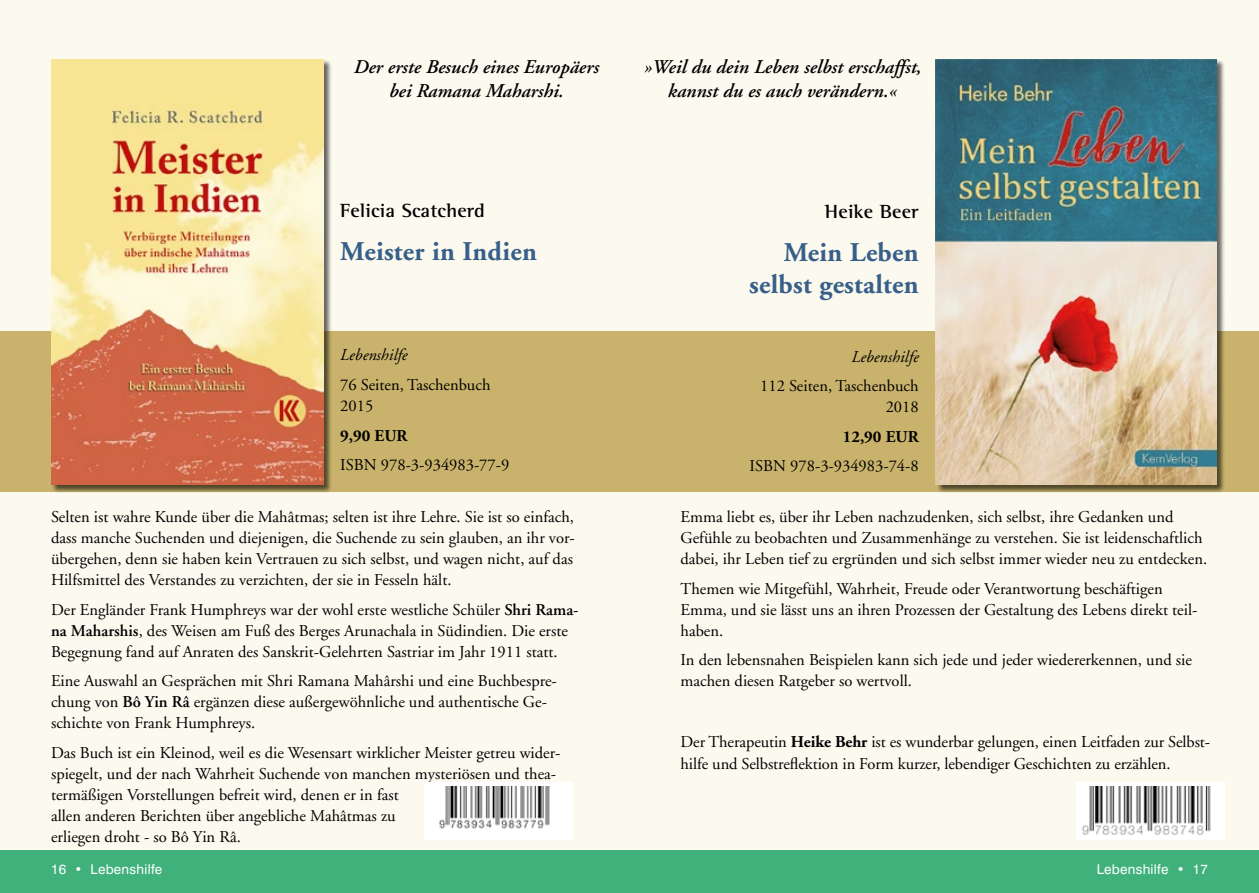
<style>
.page{position:relative;width:1259px;height:893px;background:#fcf9ef}
.page>*{position:absolute;margin:0;border:0;box-sizing:border-box;transform-origin:0 0}
.t1{font:700 27px/32.4px "Adobe Garamond";letter-spacing:.01em;color:#365f89;text-align:right}
.t2{font:italic 600 19.5px/24px "Adobe Garamond";color:#000;text-align:center}
.t3{font:700 19.5px "Rotis Semi Serif Std";letter-spacing:.01em;color:#000}
.t4{font:16.5px/21px "Adobe Garamond";color:#000}
.t5{font:italic 16.5px "Adobe Garamond";color:#000}
.t6{font:700 16.5px "Adobe Garamond";color:#000}
.t7{font:13.5px "Swiss 721 BT";letter-spacing:.02em;color:#fff}
.s1{font-weight:600}
.s2{font-weight:700}
</style>
<div class="page">
<div style="left:0;top:850px;width:1259px;height:43px;background:#41b17c"></div>
<div style="left:0;top:332px;width:1259px;height:160px;background:#c9b36c"></div>
<div style="left:424px;top:782px;width:149px;height:58px;background:#fff"></div>
<img style="left:439px;top:787px;width:111px;height:42px">
<div style="left:51px;top:60px;width:280px;height:432px;background:#000;opacity:.6"></div>
<img style="left:51px;top:60px;width:272px;height:425px">
<div style="left:937px;top:60px;width:288px;height:432px;background:#000;opacity:.6"></div>
<img style="left:935px;top:60px;width:282px;height:425px">
<div style="left:1076px;top:782px;width:149px;height:58px;background:#fff"></div>
<img style="left:1082px;top:787px;width:129px;height:48px">
<p class="t2" style="left:354px;top:56px;width:247px">Der erste Besuch eines Europäers bei Ramana Maharshi.</p>
<p class="t2" style="left:643px;top:56px;width:279px">»Weil du dein Leben selbst erschaffst, kannst du es auch verändern.«</p>
<p class="t3" style="left:340px;top:199px;width:146px">Felicia Scatcherd</p>
<h1 class="t1" style="left:340px;top:236px;width:198px">Meister in Indien</h1>
<p class="t3" style="left:825px;top:200px;width:95px">Heike Beer</p>
<h1 class="t1" style="left:749px;top:237px;width:171px">Mein Leben selbst gestalten</h1>
<p class="t5" style="left:340px;top:346px;width:69px">Lebenshilfe</p>
<p class="t4" style="left:340px;top:375px;width:152px">76 Seiten, Taschenbuch<br>2015</p>
<p class="t6" style="left:340px;top:426px;width:69px">9,90 EUR</p>
<p class="t4" style="left:340px;top:455px;width:171px">ISBN 978-3-934983-77-9</p>
<p class="t4" style="left:51px;top:507px;width:525px;text-align:justify">Selten ist wahre Kunde über die Mahâtmas; selten ist ihre Lehre. Sie ist so einfach, dass manche Suchenden und diejenigen, die Suchende zu sein glauben, an ihr vor&shy;übergehen, denn sie haben kein Vertrauen zu sich selbst, und wagen nicht, auf das Hilfsmittel des Verstandes zu verzichten, der sie in Fesseln hält.</p>
<p class="t4" style="left:51px;top:600px;width:529px">Der Engländer Frank Humphreys war der wohl erste westliche Schüler <span class="s1">Shri Rama&shy;na Maharshis</span>, des Weisen am Fuß des Berges Arunachala in Südindien. Die erste<br>Begegnung fand auf Anraten des Sanskrit-Gelehrten Sastriar im Jahr 1911 statt.</p>
<p class="t4" style="left:51px;top:671px;width:507px">Eine Auswahl an Gesprächen mit Shri Ramana Mahârshi und eine Buchbespre&shy;chung von <span class="s1">Bô Yin Râ</span> ergänzen diese außergewöhnliche und authentische Ge&shy;schichte von Frank Humphreys.</p>
<p class="t4" style="left:51px;top:743px;width:511px">Das Buch ist ein Kleinod, weil es die Wesensart wirklicher Meister getreu wider&shy;spiegelt, und der nach Wahrheit Suchende von manchen mysteriösen und thea&shy;termäßigen Vorstellungen befreit wird, denen er in fast<br>allen anderen Berichten über angebliche Mahâtmas zu<br>erliegen droht - so Bô Yin Râ.</p>
<p class="t5" style="left:851px;top:348px;width:69px">Lebenshilfe</p>
<p class="t4" style="left:760px;top:376px;width:160px;text-align:right">112 Seiten, Taschenbuch<br>2018</p>
<p class="t6" style="left:843px;top:428px;width:77px">12,90 EUR</p>
<p class="t4" style="left:749px;top:456px;width:171px">ISBN 978-3-934983-74-8</p>
<p class="t4" style="left:680px;top:507px;width:528px">Emma liebt es, über ihr Leben nachzudenken, sich selbst, ihre Gedanken und<br>Gefühle zu beobachten und Zusammenhänge zu verstehen. Sie ist leidenschaftlich dabei, ihr Leben tief zu ergründen und sich selbst immer wieder neu zu entdecken.</p>
<p class="t4" style="left:680px;top:579px;width:518px">Themen wie Mitgefühl, Wahrheit, Freude oder Verantwortung beschäftigen<br>Emma, und sie lässt uns an ihren Prozessen der Gestaltung des Lebens direkt teil&shy;haben.</p>
<p class="t4" style="left:680px;top:650px;width:513px">In den lebensnahen Beispielen kann sich jede und jeder wiedererkennen, und sie machen diesen Ratgeber so wertvoll.</p>
<p class="t4" style="left:680px;top:731px;width:531px;line-height:22.5px">Der Therapeutin <span class="s2">Heike Behr</span> ist es wunderbar gelungen, einen Leitfaden zur Selbst&shy;hilfe und Selbstreflektion in Form kurzer, lebendiger Geschichten zu erzählen.</p>
<p class="t7" style="left:51px;top:860px;width:113px">16 • Lebenshilfe</p>
<p class="t7" style="left:1096px;top:860px;width:113px">Lebenshilfe • 17</p>
</div>
